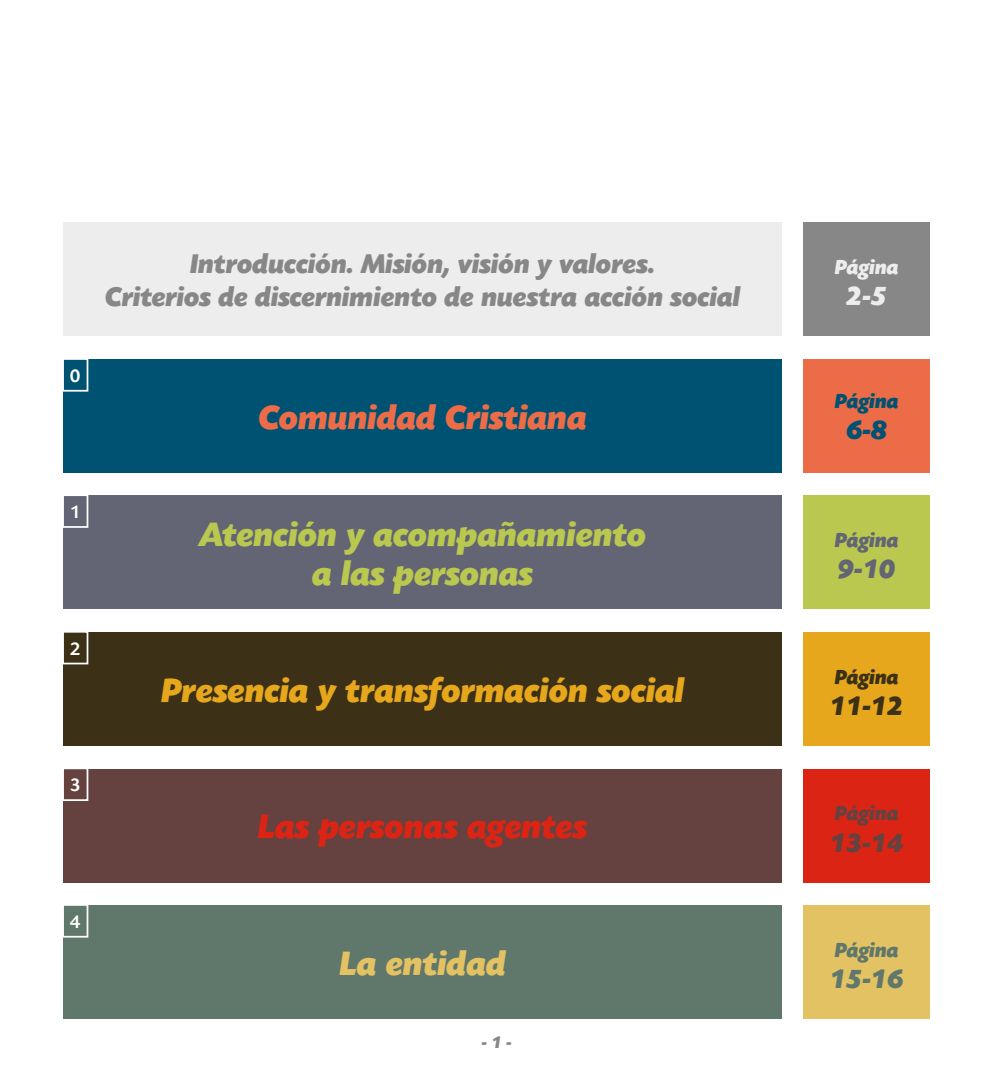
<style>
.page{position:relative;width:993px;height:1092px;background:#fff}
.page>*{position:absolute;margin:0;border:0;box-sizing:border-box;transform-origin:0 0}
.t1{font:italic 800 35px/38.5px "Today Sans Now Pro";letter-spacing:-.01em;color:#bac84f;text-align:center}
.t2{font:italic 800 35px "Today Sans Now Pro";letter-spacing:-.01em;color:#e6a71d}
.t3{font:italic 800 35px "Today Sans Now Pro";letter-spacing:-.01em;color:#ed6c48}
.t4{font:italic 800 35px "Today Sans Now Pro";letter-spacing:-.01em;color:#dc2415}
.t5{font:italic 800 35px "Today Sans Now Pro";letter-spacing:-.01em;color:#e3c264}
.t6{font:italic 800 28px/33.2px "Today Sans Now Pro";letter-spacing:-.01em;color:#878787;text-align:center}
.t7{font:italic 800 28px "Today Sans Now Pro";color:#65423f}
.t8{font:italic 800 28px "Today Sans Now Pro";color:#3c3116}
.t9{font:italic 800 28px "Today Sans Now Pro";color:#60776b}
.t10{font:italic 800 28px "Today Sans Now Pro";color:#636574}
.t11{font:italic 800 28px "Today Sans Now Pro";color:#ededed}
.t12{font:italic 800 28px "Today Sans Now Pro";color:#005272}
.t13{font:italic 800 21px "Today Sans Now Pro";letter-spacing:-.01em;color:#ededed}
.t14{font:italic 800 21px "Today Sans Now Pro";letter-spacing:-.01em;color:#636574}
.t15{font:italic 800 21px "Today Sans Now Pro";letter-spacing:-.01em;color:#65423f}
.t16{font:italic 800 21px "Today Sans Now Pro";letter-spacing:-.01em;color:#005272}
.t17{font:italic 800 21px "Today Sans Now Pro";letter-spacing:-.01em;color:#3c3116}
.t18{font:italic 800 21px "Today Sans Now Pro";letter-spacing:-.01em;color:#60776b}
.t19{font:500 19.25px "Today Sans Now Pro";color:#fff}
.t20{font:italic 800 17.5px "Today Sans Now Pro";color:#878787}
</style>
<div class="page">
<div style="left:802px;top:222px;width:127px;height:114px;background:#878787"></div>
<div style="left:802px;top:495px;width:127px;height:114px;background:#bac84f"></div>
<div style="left:802px;top:768px;width:127px;height:114px;background:#dc2415"></div>
<div style="left:802px;top:359px;width:127px;height:113px;background:#ed6c48"></div>
<div style="left:802px;top:632px;width:127px;height:114px;background:#e6a71d"></div>
<div style="left:802px;top:905px;width:127px;height:114px;background:#e3c264"></div>
<div style="left:63px;top:359px;width:718px;height:113px;background:#005272"></div>
<div style="left:63px;top:222px;width:718px;height:114px;background:#ededed"></div>
<div style="left:63px;top:632px;width:718px;height:114px;background:#3c3116"></div>
<div style="left:63px;top:495px;width:718px;height:114px;background:#636574"></div>
<div style="left:63px;top:768px;width:718px;height:114px;background:#65423f"></div>
<div style="left:63px;top:905px;width:718px;height:114px;background:#60776b"></div>
<div style="left:62px;top:358px;width:26px;height:33px;border:2px solid #fff"></div>
<div style="left:62px;top:494px;width:26px;height:34px;border:2px solid #fff"></div>
<div style="left:62px;top:767px;width:26px;height:34px;border:2px solid #fff"></div>
<div style="left:62px;top:631px;width:26px;height:33px;border:2px solid #fff"></div>
<div style="left:62px;top:904px;width:26px;height:33px;border:2px solid #fff"></div>
<p class="t19" style="left:70px;top:364px;width:12px">0</p>
<p class="t6" style="left:105px;top:247px;width:636px">Introducción. Misión, visión y valores.<br>Criterios de discernimiento de nuestra acción social</p>
<p class="t3" style="left:258px;top:397px;width:330px">Comunidad Cristiana</p>
<p class="t19" style="left:70px;top:500px;width:12px">1</p>
<p class="t19" style="left:70px;top:637px;width:12px">2</p>
<p class="t19" style="left:70px;top:773px;width:12px">3</p>
<p class="t19" style="left:70px;top:910px;width:12px">4</p>
<p class="t1" style="left:199px;top:516px;width:448px">Atención y acompañamiento a las personas</p>
<p class="t2" style="left:161px;top:670px;width:524px">Presencia y transformación social</p>
<p class="t4" style="left:257px;top:806px;width:331px">Las personas agentes</p>
<p class="t5" style="left:339px;top:943px;width:168px">La entidad</p>
<p class="t20" style="left:481px;top:1032px;width:32px">- 1 -</p>
<p class="t13" style="left:834px;top:254px;width:66px">Página</p>
<p class="t11" style="left:845px;top:280px;width:43px">2-5</p>
<p class="t16" style="left:834px;top:388px;width:66px">Página</p>
<p class="t12" style="left:845px;top:414px;width:43px">6-8</p>
<p class="t14" style="left:834px;top:527px;width:66px">Página</p>
<p class="t10" style="left:837px;top:553px;width:59px">9-10</p>
<p class="t17" style="left:834px;top:664px;width:66px">Página</p>
<p class="t8" style="left:829px;top:689px;width:76px">11-12</p>
<p class="t15" style="left:834px;top:800px;width:66px">Página</p>
<p class="t7" style="left:829px;top:826px;width:76px">13-14</p>
<p class="t18" style="left:834px;top:937px;width:66px">Página</p>
<p class="t9" style="left:829px;top:962px;width:76px">15-16</p>
</div>
